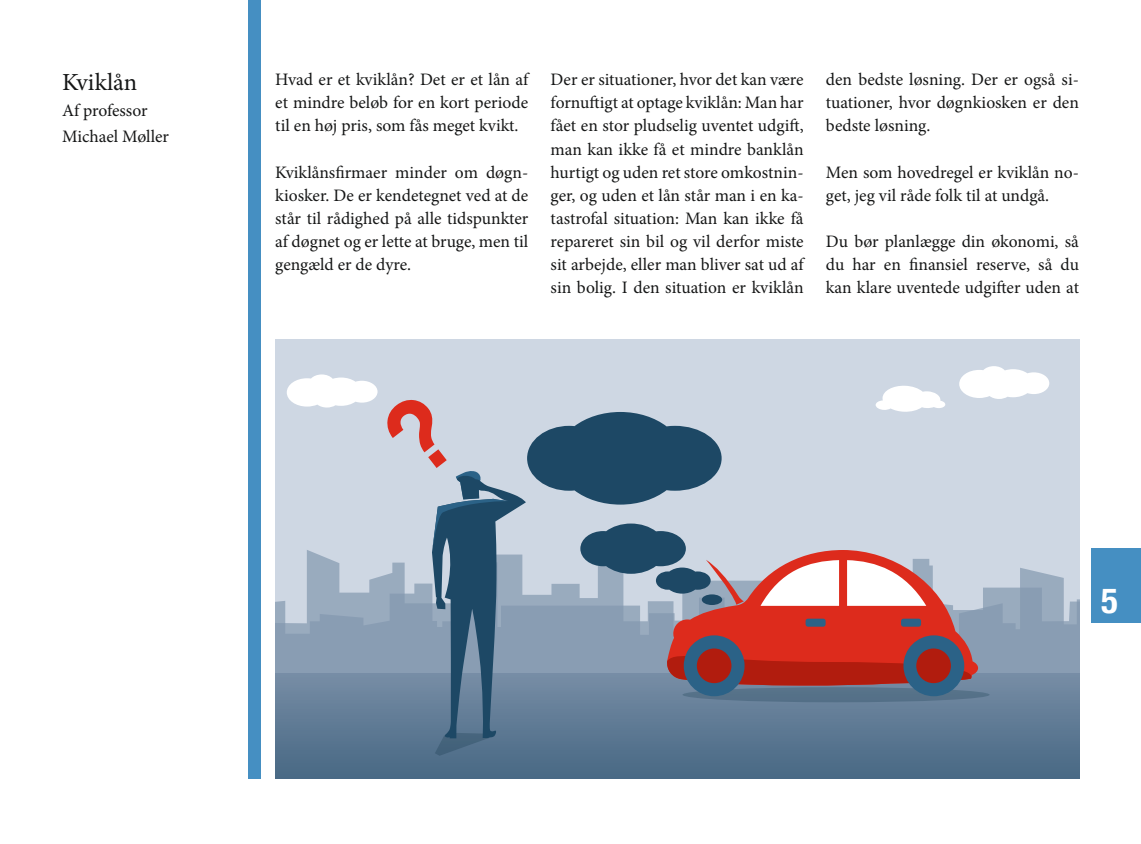
<style>
.page{position:relative;width:1141px;height:844px;background:#fff}
.page>*{position:absolute;margin:0;border:0;box-sizing:border-box;transform-origin:0 0}
.t1{font:700 condensed 35px "Helvetica Neue";color:#fff}
.t2{font:24.5px "Minion Pro";letter-spacing:.005em;color:#151616}
.t3{font:17.5px/23.1px "Minion Pro";color:#151616;text-align:justify}
</style>
<div class="page">
<div style="left:275px;top:339px;width:804px;height:439px;background:#ced7e3"></div>
<svg style="left:275px;top:550px;width:804px;height:123px"></svg>
<div style="left:275px;top:673px;width:804px;height:105px;background:linear-gradient(to bottom,#778da5,#486884)"></div>
<svg style="left:287px;top:374px;width:91px;height:33px"></svg>
<svg style="left:387px;top:366px;width:662px;height:389px"></svg>
<div style="left:916px;top:648px;width:35px;height:35px;background:#b11c0e;border-radius:50%"></div>
<div style="left:248px;top:0;width:12px;height:778px;background:#458fc2"></div>
<div style="left:1091px;top:548px;width:50px;height:75px;background:#458fc2"></div>
<h2 class="t2" style="left:62px;top:65px;width:77px">Kviklån</h2>
<p class="t3" style="left:62px;top:97px;width:109px;line-height:26.2px">Af professor<br>Michael Møller</p>
<p class="t3" style="left:275px;top:68px;width:254px">Hvad er et kviklån? Det er et lån af et mindre beløb for en kort periode til en høj pris, som fås meget kvikt.</p>
<p class="t3" style="left:275px;top:160px;width:255px">Kviklånsfirmaer minder om døgn&shy;kiosker. De er kendetegnet ved at de står til rådighed på alle tidspunkter af døgnet og er lette at bruge, men til gengæld er de dyre.</p>
<p class="t3" style="left:551px;top:68px;width:255px">Der er situationer, hvor det kan være fornuftigt at optage kviklån: Man har fået en stor pludselig uventet udgift, man kan ikke få et mindre banklån hurtigt og uden ret store omkostnin&shy;ger, og uden et lån står man i en ka&shy;tastrofal situation: Man kan ikke få repareret sin bil og vil derfor miste sit arbejde, eller man bliver sat ud af sin bolig. I den situation er kviklån</p>
<p class="t3" style="left:826px;top:68px;width:255px">den bedste løsning. Der er også si&shy;tuationer, hvor døgnkiosken er den bedste løsning.</p>
<p class="t3" style="left:826px;top:160px;width:254px">Men som hovedregel er kviklån no&shy;get, jeg vil råde folk til at undgå.</p>
<p class="t3" style="left:826px;top:230px;width:255px">Du bør planlægge din økonomi, så du har en finansiel reserve, så du kan klare uventede udgifter uden at</p>
<h1 class="t1" style="left:1101px;top:571px;width:18px">5</h1>
</div>
